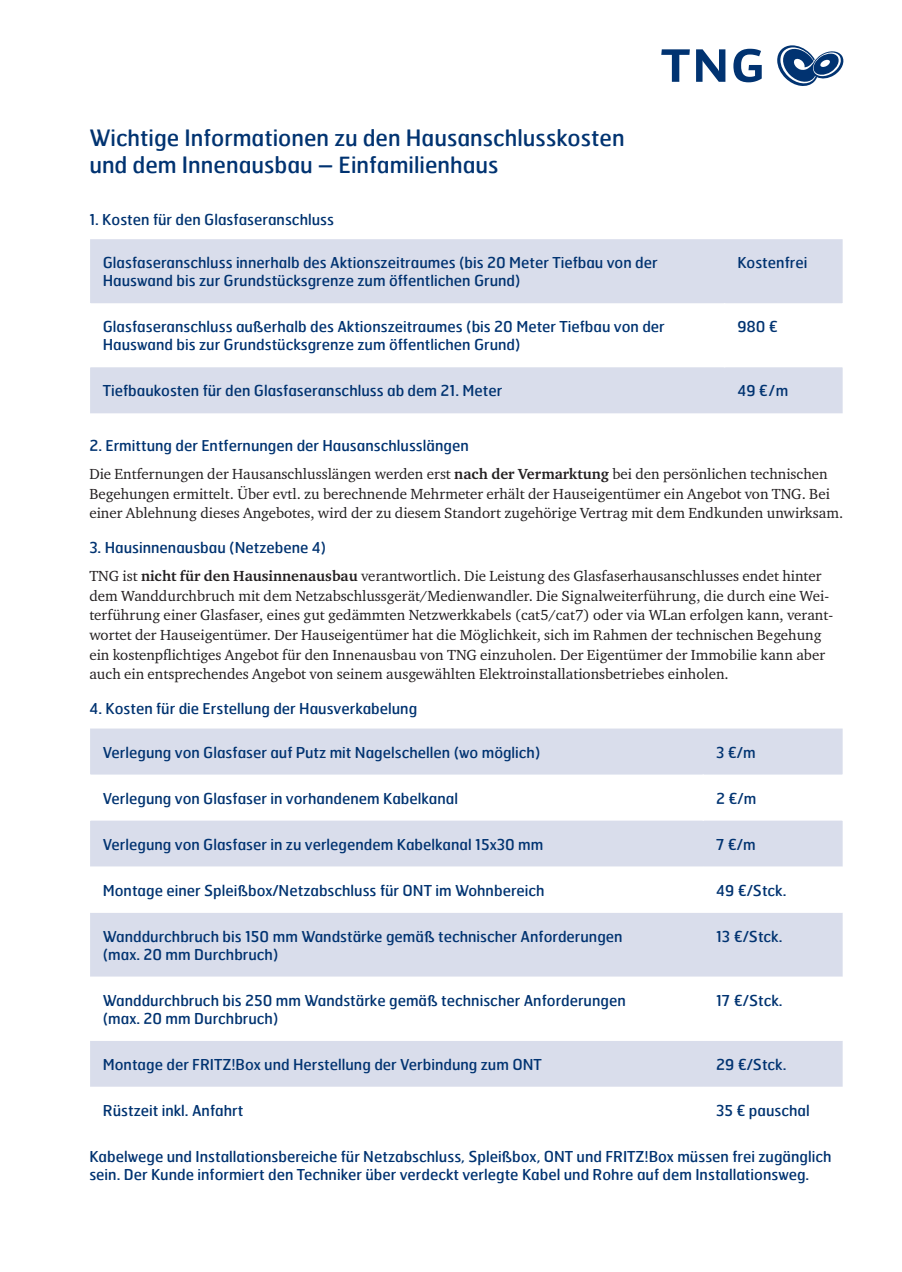
<style>
.page{position:relative;width:902px;height:1272px;background:#fff}
.page>*{position:absolute;margin:0;border:0;box-sizing:border-box;transform-origin:0 0}
.t1{font:22.5px/27px "Hermes";color:#013371}
.t2{font:15px/18px "Hermes";color:#013371}
.t3{font:15px/19.5px "Charter ITC Std";color:#231f20}
.s1{font-weight:700}
</style>
<div class="page">
<svg style="left:777px;top:45px;width:67px;height:41px"></svg>
<svg style="left:661px;top:49px;width:28px;height:33px"></svg>
<svg style="left:696px;top:49px;width:29px;height:33px"></svg>
<svg style="left:733px;top:49px;width:28px;height:33px"></svg>
<svg style="left:90px;top:239px;width:752px;height:174px;fill:#d9ddeb"></svg>
<hr style="left:89px;top:303px;width:2px;height:64px;background:#fff">
<hr style="left:723px;top:303px;width:2px;height:64px;background:#fff">
<hr style="left:841px;top:303px;width:2px;height:64px;background:#fff">
<svg style="left:90px;top:728px;width:752px;height:138px;fill:#d9ddeb"></svg>
<svg style="left:90px;top:866px;width:752px;height:221px"></svg>
<hr style="left:89px;top:774px;width:2px;height:46px;background:#fff">
<hr style="left:702px;top:774px;width:2px;height:46px;background:#fff">
<hr style="left:841px;top:774px;width:2px;height:46px;background:#fff">
<h1 class="t1" style="left:89px;top:123px;width:536px">Wichtige Informationen zu den Hausanschlusskosten und dem Innenausbau – Einfamilienhaus</h1>
<p class="t2" style="left:89px;top:210px;width:246px">1. Kosten für den Glasfaseranschluss</p>
<p class="t2" style="left:103px;top:253px;width:556px">Glasfaseranschluss innerhalb des Aktionszeitraumes (bis 20 Meter Tiefbau von der<br>Hauswand bis zur Grundstücksgrenze zum öffentlichen Grund)</p>
<p class="t2" style="left:737px;top:253px;width:71px">Kostenfrei</p>
<p class="t2" style="left:103px;top:317px;width:563px">Glasfaseranschluss außerhalb des Aktionszeitraumes (bis 20 Meter Tiefbau von der<br>Hauswand bis zur Grundstücksgrenze zum öffentlichen Grund)</p>
<p class="t2" style="left:737px;top:317px;width:42px">980 €</p>
<p class="t2" style="left:103px;top:381px;width:401px">Tiefbaukosten für den Glasfaseranschluss ab dem 21. Meter</p>
<p class="t2" style="left:737px;top:381px;width:52px">49 €/m</p>
<p class="t2" style="left:89px;top:436px;width:381px">2. Ermittung der Entfernungen der Hausanschlusslängen</p>
<p class="t3" style="left:89px;top:464px;width:755px">Die Entfernungen der Hausanschlusslängen werden erst <span class="s1">nach der Vermarktung</span> bei den persönlichen technischen<br>Begehungen ermittelt. Über evtl. zu berechnende Mehrmeter erhält der Hauseigentümer ein Angebot von TNG. Bei einer Ablehnung dieses Angebotes, wird der zu diesem Standort zugehörige Vertrag mit dem Endkunden unwirksam.</p>
<p class="t2" style="left:89px;top:538px;width:238px">3. Hausinnenausbau (Netzebene 4)</p>
<p class="t3" style="left:89px;top:566px;width:745px">TNG ist <span class="s1">nicht für den Hausinnenausbau</span> verantwortlich. Die Leistung des Glasfaserhausanschlusses endet hinter dem Wanddurchbruch mit dem Netzabschlussgerät/Medienwandler. Die Signalweiterführung, die durch eine Wei&shy;terführung einer Glasfaser, eines gut gedämmten Netzwerkkabels (cat5/cat7) oder via WLan erfolgen kann, verant&shy;wortet der Hauseigentümer. Der Hauseigentümer hat die Möglichkeit, sich im Rahmen der technischen Begehung ein kostenpflichtiges Angebot für den Innenausbau von TNG einzuholen. Der Eigentümer der Immobilie kann aber auch ein entsprechendes Angebot von seinem ausgewählten Elektroinstallationsbetriebes einholen.</p>
<p class="t2" style="left:89px;top:699px;width:329px">4. Kosten für die Erstellung der Hausverkabelung</p>
<p class="t2" style="left:103px;top:742px;width:439px">Verlegung von Glasfaser auf Putz mit Nagelschellen (wo möglich)</p>
<p class="t2" style="left:716px;top:742px;width:41px">3 €/m</p>
<p class="t2" style="left:103px;top:788px;width:357px">Verlegung von Glasfaser in vorhandenem Kabelkanal</p>
<p class="t2" style="left:716px;top:788px;width:42px">2 €/m</p>
<p class="t2" style="left:103px;top:834px;width:442px">Verlegung von Glasfaser in zu verlegendem Kabelkanal 15x30 mm</p>
<p class="t2" style="left:716px;top:834px;width:41px">7 €/m</p>
<p class="t2" style="left:103px;top:880px;width:443px">Montage einer Spleißbox/Netzabschluss für ONT im Wohnbereich</p>
<p class="t2" style="left:716px;top:880px;width:72px">49 €/Stck.</p>
<p class="t2" style="left:103px;top:926px;width:521px">Wanddurchbruch bis 150 mm Wandstärke gemäß technischer Anforderungen (max. 20 mm Durchbruch)</p>
<p class="t2" style="left:716px;top:926px;width:68px">13 €/Stck.</p>
<p class="t2" style="left:103px;top:990px;width:524px">Wanddurchbruch bis 250 mm Wandstärke gemäß technischer Anforderungen (max. 20 mm Durchbruch)</p>
<p class="t2" style="left:716px;top:990px;width:68px">17 €/Stck.</p>
<p class="t2" style="left:103px;top:1054px;width:440px">Montage der FRITZ!Box und Herstellung der Verbindung zum ONT</p>
<p class="t2" style="left:716px;top:1054px;width:72px">29 €/Stck.</p>
<p class="t2" style="left:103px;top:1100px;width:142px">Rüstzeit inkl. Anfahrt</p>
<p class="t2" style="left:716px;top:1100px;width:95px">35 € pauschal</p>
<p class="t2" style="left:89px;top:1146px;width:743px">Kabelwege und Installationsbereiche für Netzabschluss, Spleißbox, ONT und FRITZ!Box müssen frei zugänglich sein. Der Kunde informiert den Techniker über verdeckt verlegte Kabel und Rohre auf dem Installationsweg.</p>
</div>
